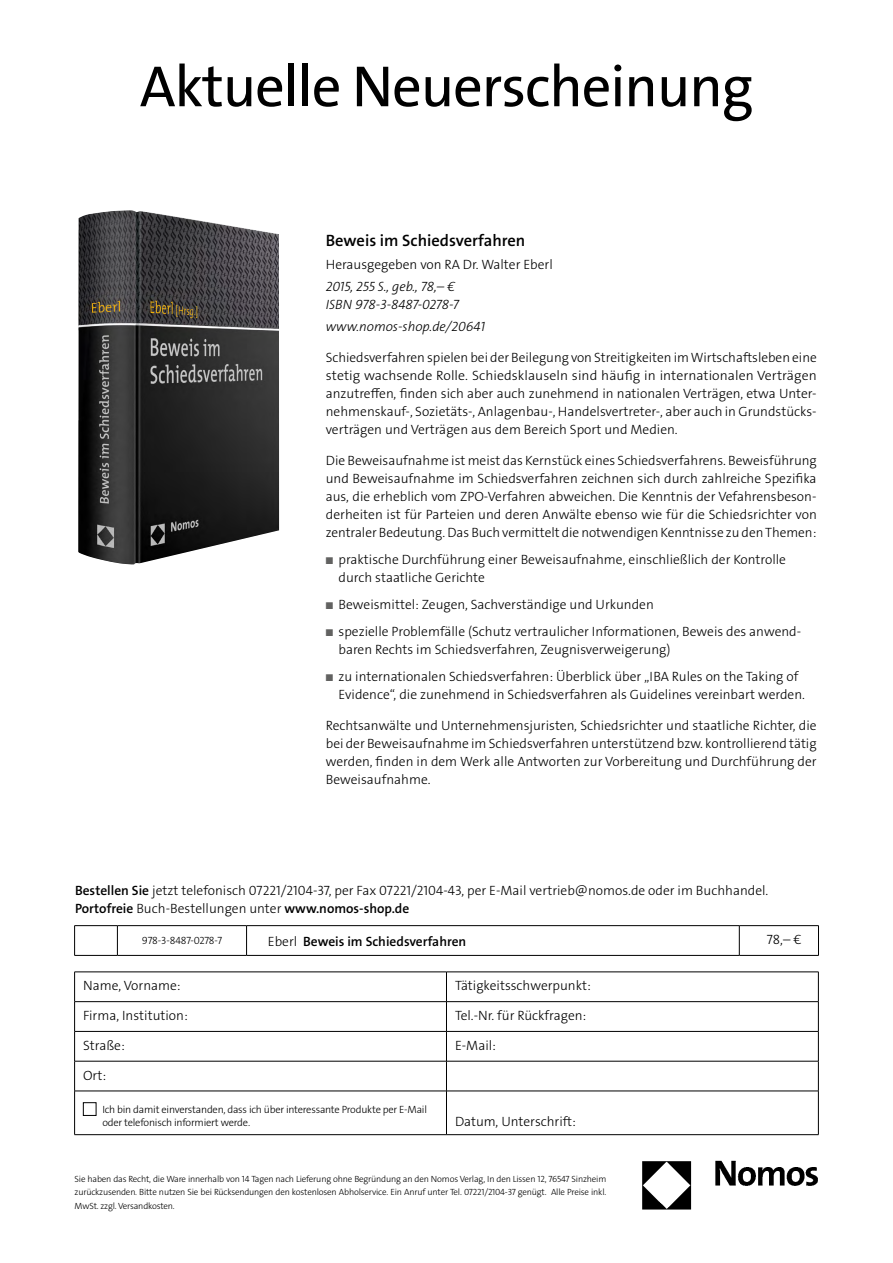
<style>
.page{position:relative;width:893px;height:1263px;background:#fff}
.page>*{position:absolute;margin:0;border:0;box-sizing:border-box;transform-origin:0 0}
.t1{font:58.5px "The Sans Os F";letter-spacing:-.02em;color:#000}
.t2{font:600 16.5px "The Sans Os F";color:#000}
.t3{font:300 13.5px/18px "The Sans Os F";color:#000}
.t4{font:italic 300 13.5px/18px "The Sans Os F";color:#000}
.t5{font:600 13.5px "The Sans Os F";color:#000}
.t6{font:300 10.5px/13.5px "The Sans Os F";letter-spacing:-.02em;color:#000}
.t7{font:300 9px/13.5px "The Sans Os F";letter-spacing:-.02em;color:#000;text-align:justify}
.s1{color:#626261}
.s2{font-weight:600}
.s3{font-weight:300}
</style>
<div class="page">
<img style="left:78px;top:210px;width:201px;height:354px">
<img style="left:642px;top:1160px;width:176px;height:50px">
<hr style="left:74px;top:972px;width:372px;height:1px;background:#000">
<hr style="left:446px;top:972px;width:373px;height:1px;background:#000">
<hr style="left:74px;top:1001px;width:372px;height:1px;background:#000">
<svg style="left:74px;top:972px;width:1px;height:59px"></svg>
<hr style="left:446px;top:1001px;width:373px;height:1px;background:#000">
<svg style="left:446px;top:972px;width:1px;height:59px"></svg>
<svg style="left:818px;top:972px;width:1px;height:59px"></svg>
<hr style="left:74px;top:1031px;width:372px;height:1px;background:#000">
<hr style="left:74px;top:1031px;width:1px;height:30px;background:#000">
<hr style="left:446px;top:1031px;width:373px;height:1px;background:#000">
<hr style="left:446px;top:1031px;width:1px;height:30px;background:#000">
<hr style="left:818px;top:1031px;width:1px;height:30px;background:#000">
<hr style="left:74px;top:1061px;width:372px;height:1px;background:#000">
<hr style="left:74px;top:1061px;width:1px;height:30px;background:#000">
<hr style="left:446px;top:1061px;width:373px;height:1px;background:#000">
<hr style="left:446px;top:1061px;width:1px;height:30px;background:#000">
<hr style="left:818px;top:1061px;width:1px;height:30px;background:#000">
<hr style="left:74px;top:1091px;width:372px;height:1px;background:#000">
<hr style="left:74px;top:1091px;width:1px;height:43px;background:#000">
<hr style="left:446px;top:1091px;width:373px;height:1px;background:#000">
<hr style="left:446px;top:1091px;width:1px;height:43px;background:#000">
<hr style="left:818px;top:1091px;width:1px;height:43px;background:#000">
<hr style="left:74px;top:1134px;width:372px;height:1px;background:#000">
<hr style="left:446px;top:1134px;width:373px;height:1px;background:#000">
<div style="left:83px;top:1102px;width:13px;height:14px;border:1px solid #000"></div>
<hr style="left:74px;top:925px;width:43px;height:1px;background:#000">
<svg style="left:74px;top:926px;width:1px;height:29px"></svg>
<hr style="left:117px;top:925px;width:130px;height:1px;background:#000">
<svg style="left:117px;top:926px;width:1px;height:29px"></svg>
<hr style="left:247px;top:925px;width:492px;height:1px;background:#000">
<svg style="left:246px;top:926px;width:1px;height:29px"></svg>
<hr style="left:739px;top:925px;width:80px;height:1px;background:#000">
<svg style="left:739px;top:926px;width:1px;height:29px"></svg>
<svg style="left:818px;top:926px;width:1px;height:29px"></svg>
<hr style="left:74px;top:955px;width:43px;height:1px;background:#000">
<hr style="left:117px;top:955px;width:130px;height:1px;background:#000">
<hr style="left:247px;top:955px;width:492px;height:1px;background:#000">
<hr style="left:739px;top:955px;width:80px;height:1px;background:#000">
<h1 class="t1" style="left:140px;top:49px;width:615px">Aktuelle Neuerscheinung</h1>
<p class="t2" style="left:326px;top:230px;width:201px">Beweis im Schiedsverfahren</p>
<p class="t3" style="left:326px;top:255px;width:228px">Herausgegeben von RA Dr. Walter Eberl</p>
<p class="t4" style="left:326px;top:278px;width:134px">2015, 255 S., geb., 78,– €<br>ISBN 978-3-8487-0278-7</p>
<p class="t4" style="left:326px;top:318px;width:161px">www.nomos-shop.de/20641</p>
<p class="t3" style="left:326px;top:349px;width:493px;text-align:justify">Schiedsverfahren spielen bei der Beilegung von Streitigkeiten im Wirtschaftsleben eine stetig wachsende Rolle. Schiedsklauseln sind häufig in internationalen Verträgen anzutreffen, finden sich aber auch zunehmend in nationalen Verträgen, etwa Unter&shy;nehmenskauf-, Sozietäts-, Anlagenbau-, Handelsvertreter-, aber auch in Grundstücks&shy;verträgen und Verträgen aus dem Bereich Sport und Medien.</p>
<p class="t3" style="left:326px;top:451px;width:493px;text-align:justify">Die Beweisaufnahme ist meist das Kernstück eines Schiedsverfahrens. Beweisführung und Beweisaufnahme im Schiedsverfahren zeichnen sich durch zahlreiche Spezifika aus, die erheblich vom ZPO-Verfahren abweichen. Die Kenntnis der Vefahrensbeson&shy;derheiten ist für Parteien und deren Anwälte ebenso wie für die Schiedsrichter von zentraler Bedeutung. Das Buch vermittelt die notwendigen Kenntnisse zu den Themen:</p>
<p class="t3" style="left:339px;top:550px;width:449px;text-indent:-13px"><span class="s1">■</span> praktische Durchführung einer Beweisaufnahme, einschließlich der Kontrolle durch staatliche Gerichte</p>
<p class="t3" style="left:326px;top:595px;width:329px"><span class="s1">■</span> Beweismittel: Zeugen, Sachverständige und Urkunden</p>
<p class="t3" style="left:339px;top:622px;width:464px;text-indent:-13px"><span class="s1">■</span> spezielle Problemfälle (Schutz vertraulicher Informationen, Beweis des anwend&shy;baren Rechts im Schiedsverfahren, Zeugnisverweigerung)</p>
<p class="t3" style="left:339px;top:667px;width:468px;text-indent:-13px"><span class="s1">■</span> zu internationalen Schiedsverfahren: Überblick über „IBA Rules on the Taking of<br>Evidence“, die zunehmend in Schiedsverfahren als Guidelines vereinbart werden.</p>
<p class="t3" style="left:326px;top:716px;width:492px;text-align:justify">Rechtsanwälte und Unternehmensjuristen, Schiedsrichter und staatliche Richter, die bei der Beweisaufnahme im Schiedsverfahren unterstützend bzw. kontrollierend tätig werden, finden in dem Werk alle Antworten zur Vorbereitung und Durchführung der Beweisaufnahme.</p>
<p class="t3" style="left:75px;top:881px;width:695px"><span class="s2">Bestellen Sie</span> jetzt telefonisch 07221/2104-37, per Fax 07221/2104-43, per E-Mail vertrieb@nomos.de oder im Buchhandel.<br><span class="s2">Portofreie</span> Buch-Bestellungen unter <span class="s2">www.nomos-shop.de</span></p>
<p class="t6" style="left:142px;top:934px;width:82px">978-3-8487-0278-7</p>
<p class="t5" style="left:268px;top:932px;width:200px"><span class="s3">Eberl</span> Beweis im Schiedsverfahren</p>
<p class="t3" style="left:767px;top:930px;width:36px">78,– €</p>
<p class="t3" style="left:83px;top:977px;width:99px">Name, Vorname:</p>
<p class="t3" style="left:455px;top:977px;width:137px">Tätigkeitsschwerpunkt:</p>
<p class="t3" style="left:83px;top:1007px;width:106px">Firma, Institution:</p>
<p class="t3" style="left:455px;top:1007px;width:133px">Tel.-Nr. für Rückfragen:</p>
<p class="t3" style="left:83px;top:1036px;width:43px">Straße:</p>
<p class="t3" style="left:455px;top:1036px;width:42px">E-Mail:</p>
<p class="t3" style="left:83px;top:1066px;width:25px">Ort:</p>
<p class="t6" style="left:102px;top:1102px;width:326px">Ich bin damit einverstanden, dass ich über interessante Produkte per E-Mail oder telefonisch informiert werde.</p>
<p class="t3" style="left:455px;top:1113px;width:123px">Datum, Unterschrift:</p>
<p class="t7" style="left:75px;top:1172px;width:533px">Sie haben das Recht, die Ware innerhalb von 14 Tagen nach Lieferung ohne Begründung an den Nomos Verlag, In den Lissen 12, 76547 Sinzheim zurückzusenden. Bitte nutzen Sie bei Rücksendungen den kostenlosen Abholservice. Ein Anruf unter Tel. 07221/2104-37 genügt. Alle Preise inkl.<br>MwSt. zzgl. Versandkosten.</p>
</div>
